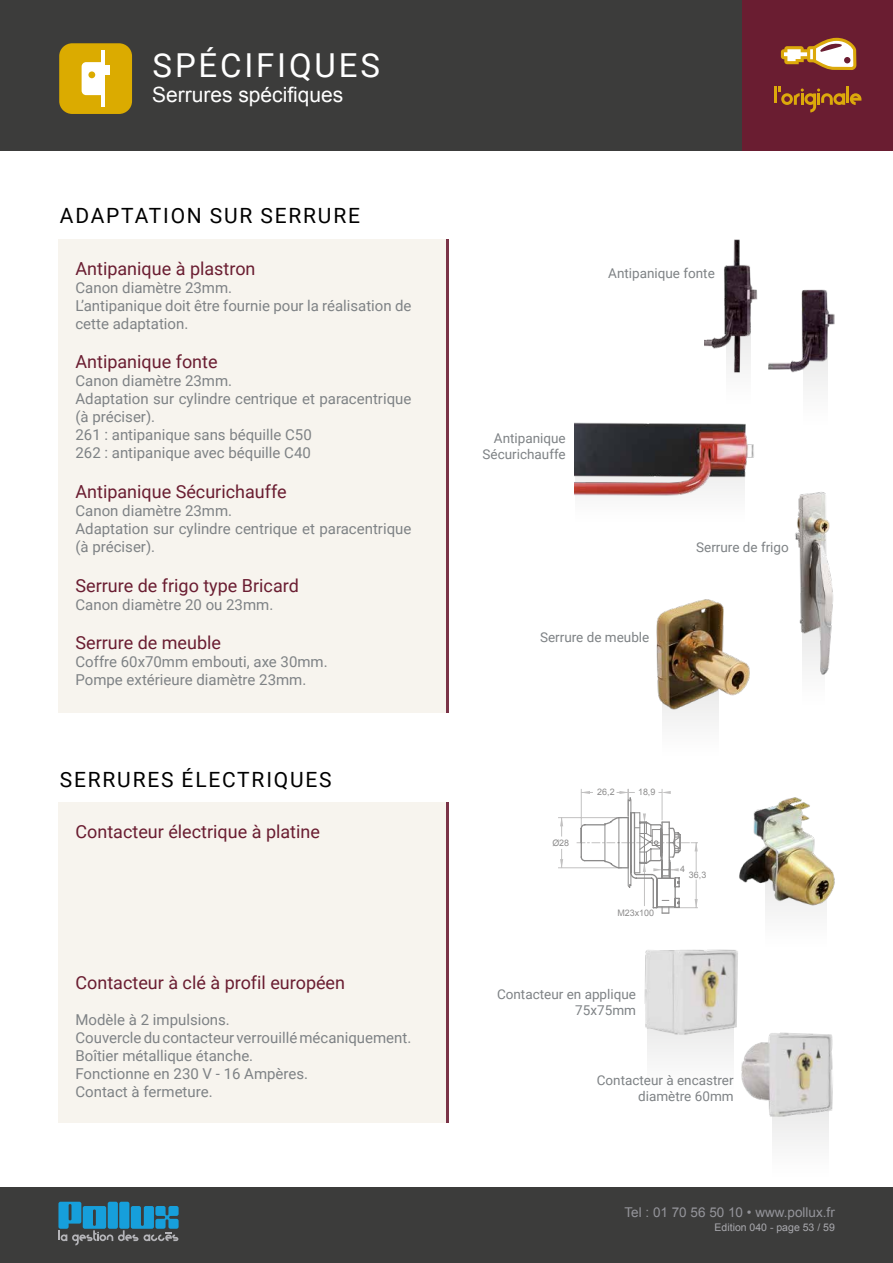
<style>
.page{position:relative;width:893px;height:1263px;background:#fff}
.page>*{position:absolute;margin:0;border:0;box-sizing:border-box;transform-origin:0 0}
.t1{font:33px "Roboto";letter-spacing:.085em;color:#fff}
.t2{font:21px "Roboto";letter-spacing:.085em;color:#000}
.t3{font:21px "Arial";color:#fff}
.t4{font:18px "Roboto";color:#6a1d31}
.t5{font:15px/18px "Roboto";color:#7e8285}
.t6{font:13.5px/16.2px "Roboto";color:#7e8285;text-align:right}
.t7{font:13.5px "Arial";color:#94949a}
.t8{font:10.5px "Arial";color:#a9a9ae}
.t9{font:9px "Arial";color:#706f6f}
</style>
<div class="page">
<div style="left:0;top:1188px;width:893px;height:75px;background:#3c3c3b"></div>
<svg style="left:58px;top:1202px;width:121px;height:43px"></svg>
<div style="left:765px;top:875px;width:61px;height:73px;background:#f9f9f9"></div>
<img style="left:739px;top:797px;width:96px;height:114px">
<div style="left:662px;top:686px;width:56px;height:70px;background:#f8f8f8"></div>
<img style="left:656px;top:599px;width:94px;height:115px">
<div style="left:648px;top:1021px;width:85px;height:72px;background:#f6f6f6"></div>
<img style="left:644px;top:949px;width:94px;height:87px">
<div style="left:773px;top:1106px;width:55px;height:71px;background:#f6f6f6"></div>
<img style="left:741px;top:1032px;width:92px;height:87px">
<div style="left:803px;top:627px;width:21px;height:79px;background:#fbfafa"></div>
<img style="left:795px;top:492px;width:38px;height:183px">
<div style="left:804px;top:347px;width:23px;height:79px;background:#f8f8f8"></div>
<div style="left:727px;top:326px;width:23px;height:79px;background:#fbfbfb"></div>
<img style="left:704px;top:239px;width:131px;height:136px">
<img style="left:574px;top:422px;width:180px;height:74px">
<hr style="left:558px;top:867px;width:64px;height:1px;background:#b3b2b2">
<hr style="left:558px;top:817px;width:64px;height:1px;background:#b3b2b2">
<svg style="left:560px;top:849px;width:3px;height:19px"></svg>
<svg style="left:560px;top:817px;width:3px;height:19px"></svg>
<svg style="left:577px;top:789px;width:121px;height:125px"></svg>
<div style="left:0;top:0;width:893px;height:150px;background:#3c3c3b"></div>
<div style="left:743px;top:0;width:150px;height:150px;background:#6a1d31"></div>
<svg style="left:781px;top:38px;width:75px;height:32px"></svg>
<hr style="left:774px;top:86px;width:3px;height:17px;background:#dca90b">
<svg style="left:778px;top:86px;width:83px;height:26px"></svg>
<div style="left:59px;top:43px;width:73px;height:71px;background:#dbab00;border-radius:13px"></div>
<hr style="left:102px;top:51px;width:3px;height:56px;background:#fff">
<div style="left:104px;top:65px;width:6px;height:10px;background:#fff"></div>
<svg style="left:82px;top:62px;width:20px;height:33px"></svg>
<div style="left:58px;top:239px;width:390px;height:473px;background:#f7f4ee"></div>
<hr style="left:446px;top:239px;width:3px;height:473px;background:#7a3347">
<div style="left:58px;top:803px;width:390px;height:320px;background:#f7f4ee"></div>
<hr style="left:446px;top:803px;width:3px;height:320px;background:#7a3347">
<h1 class="t1" style="left:153px;top:42px;width:229px">SPÉCIFIQUES</h1>
<h2 class="t3" style="left:152px;top:81px;width:193px">Serrures spécifiques</h2>
<h2 class="t2" style="left:60px;top:201px;width:302px">ADAPTATION SUR SERRURE</h2>
<p class="t4" style="left:75px;top:256px;width:182px">Antipanique à plastron</p>
<p class="t5" style="left:75px;top:278px;width:337px">Canon diamètre 23mm.<br>L’antipanique doit être fournie pour la réalisation de cette adaptation.</p>
<p class="t4" style="left:75px;top:349px;width:144px">Antipanique fonte</p>
<p class="t5" style="left:75px;top:371px;width:337px">Canon diamètre 23mm.<br>Adaptation sur cylindre centrique et paracentrique (à préciser).<br>261 : antipanique sans béquille C50<br>262 : antipanique avec béquille C40</p>
<p class="t4" style="left:75px;top:479px;width:213px">Antipanique Sécurichauffe</p>
<p class="t5" style="left:75px;top:501px;width:337px">Canon diamètre 23mm.<br>Adaptation sur cylindre centrique et paracentrique (à préciser).</p>
<p class="t4" style="left:75px;top:573px;width:225px">Serrure de frigo type Bricard</p>
<p class="t5" style="left:75px;top:595px;width:199px">Canon diamètre 20 ou 23mm.</p>
<p class="t4" style="left:75px;top:630px;width:147px">Serrure de meuble</p>
<p class="t5" style="left:75px;top:652px;width:254px">Coffre 60x70mm embouti, axe 30mm.<br>Pompe extérieure diamètre 23mm.</p>
<h2 class="t2" style="left:60px;top:765px;width:273px">SERRURES ÉLECTRIQUES</h2>
<p class="t4" style="left:75px;top:819px;width:246px">Contacteur électrique à platine</p>
<p class="t4" style="left:75px;top:970px;width:271px">Contacteur à clé à profil européen</p>
<p class="t5" style="left:75px;top:1010px;width:337px">Modèle à 2 impulsions.<br>Couvercle du contacteur verrouillé mécaniquement.<br>Boîtier métallique étanche.<br>Fonctionne en 230 V - 16 Ampères.<br>Contact à fermeture.</p>
<p class="t6" style="left:608px;top:264px;width:108px">Antipanique fonte</p>
<p class="t6" style="left:483px;top:429px;width:85px">Antipanique<br>Sécurichauffe</p>
<p class="t6" style="left:696px;top:539px;width:94px">Serrure de frigo</p>
<p class="t6" style="left:540px;top:628px;width:111px">Serrure de meuble</p>
<p class="t9" style="left:552px;top:837px;width:18px">Ø28</p>
<p class="t9" style="left:597px;top:786px;width:19px">26,2</p>
<p class="t9" style="left:638px;top:786px;width:19px">18,9</p>
<p class="t9" style="left:617px;top:907px;width:38px">M23x100</p>
<p class="t9" style="left:680px;top:863px;width:6px">4</p>
<p class="t9" style="left:689px;top:869px;width:19px">36,3</p>
<p class="t6" style="left:497px;top:985px;width:140px">Contacteur en applique<br>75x75mm</p>
<p class="t6" style="left:597px;top:1071px;width:138px">Contacteur à encastrer diamètre 60mm</p>
<p class="t7" style="left:624px;top:1203px;width:212px">Tel : 01 70 56 50 10 • www.pollux.fr</p>
<p class="t8" style="left:715px;top:1220px;width:122px">Edition 040 - page 53 / 59</p>
</div>
